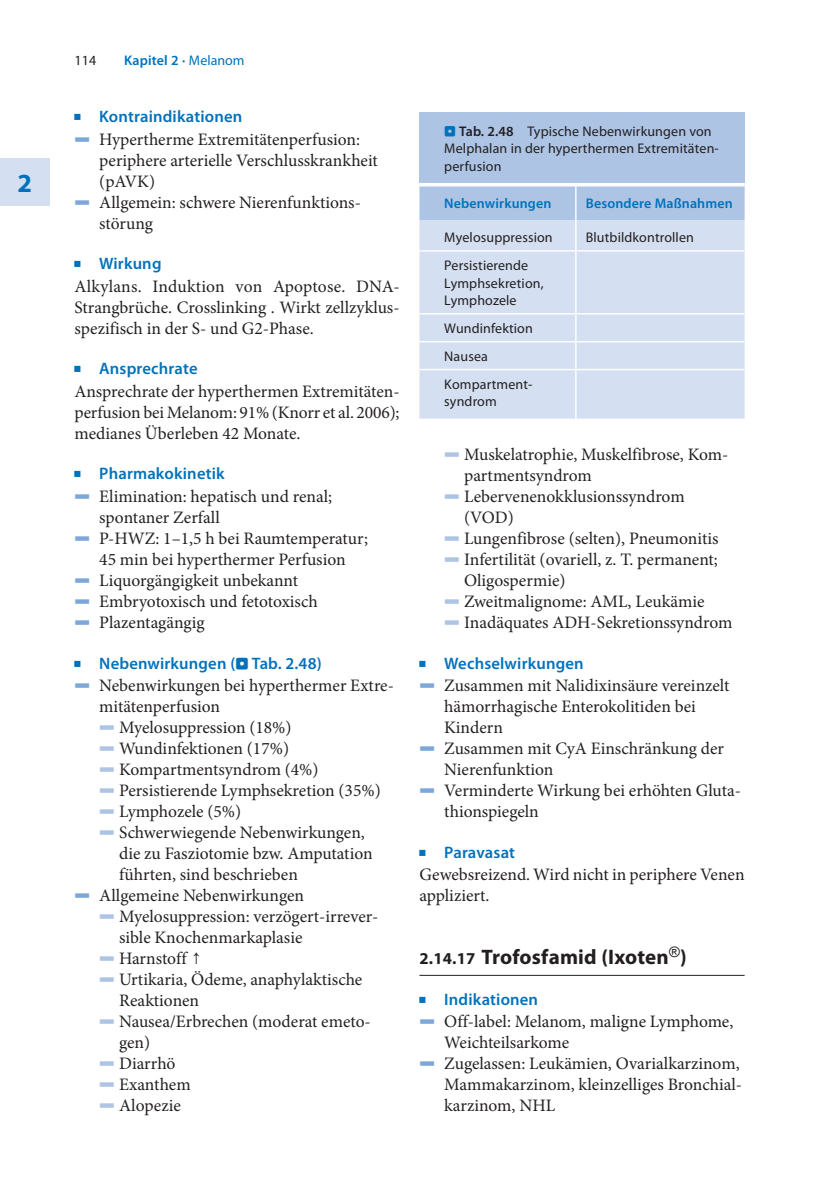
<style>
.page{position:relative;width:834px;height:1191px;background:#fff}
.page>*{position:absolute;margin:0;border:0;box-sizing:border-box;transform-origin:0 0}
.t1{font:26.25px "Myriad Pro Bold 4";color:#0072bc}
.t2{font:700 21px "Myriad Pro";letter-spacing:.01em;color:#231f20}
.t3{font:17.5px/21px "Minion Pro";color:#231f20;text-align:justify}
.t4{font:600 16.62px "Myriad Pro";letter-spacing:.01em;color:#0072bc}
.t5{font:14px/17.5px "Myriad Pro";letter-spacing:.01em;color:#231f20}
.t6{font:600 14px "Myriad Pro";letter-spacing:.01em;color:#0072bc}
.s1{font-weight:400}
.s2{font-family:"Blik Buttons";font-weight:400}
.s3{font-family:"Blik Buttons";color:#7ca7d8}
.s4{font-family:"Blik Buttons";font-weight:400;font-size:15.75px}
.s5{font-family:"Blik Buttons";color:#adc4e5}
.s6{font-family:"Arial Unicode MS2"}
.s7{font-family:"Blik Buttons";color:#0072bc}
.s8{font-weight:600}
.s9{font-size:16.62px}
</style>
<div class="page">
<div style="left:0;top:159px;width:50px;height:47px;background:#d4e0f1"></div>
<hr style="left:419px;top:975px;width:325px;height:1px;background:#231f20">
<div style="left:419px;top:113px;width:325px;height:70px;background:#adc4e5"></div>
<div style="left:419px;top:186px;width:325px;height:34px;background:#adc4e5"></div>
<div style="left:419px;top:220px;width:325px;height:199px;background:#d4e0f1"></div>
<hr style="left:575px;top:186px;width:1px;height:34px;background:#fff">
<hr style="left:575px;top:220px;width:1px;height:30px;background:#fff">
<hr style="left:419px;top:250px;width:156px;height:2px;background:#fff">
<hr style="left:575px;top:250px;width:169px;height:2px;background:#fff">
<hr style="left:575px;top:252px;width:1px;height:61px;background:#fff">
<hr style="left:419px;top:313px;width:156px;height:1px;background:#fff">
<hr style="left:575px;top:313px;width:169px;height:1px;background:#fff">
<hr style="left:419px;top:341px;width:156px;height:1px;background:#fff">
<hr style="left:575px;top:341px;width:169px;height:1px;background:#fff">
<svg style="left:575px;top:314px;width:1px;height:55px"></svg>
<hr style="left:419px;top:369px;width:156px;height:1px;background:#fff">
<hr style="left:575px;top:369px;width:169px;height:1px;background:#fff">
<hr style="left:575px;top:370px;width:1px;height:49px;background:#fff">
<h1 class="t1" style="left:18px;top:166px;width:16px">2</h1>
<p class="t5" style="left:74px;top:51px;width:23px">114</p>
<p class="t6" style="left:124px;top:51px;width:122px">Kapitel 2 · <span class="s1">Melanom</span></p>
<p class="t4" style="left:74px;top:106px;width:169px"><span class="s2">j</span>Kontraindikationen</p>
<p class="t3" style="left:74px;top:129px;width:287px"><span class="s3">5</span> Hypertherme Extremitätenperfusion:</p>
<p class="t3" style="left:99px;top:150px;width:280px">periphere arterielle Verschlusskrankheit</p>
<p class="t3" style="left:99px;top:171px;width:57px">(pAVK)</p>
<p class="t3" style="left:74px;top:192px;width:286px"><span class="s3">5</span> Allgemein: schwere Nierenfunktions-</p>
<p class="t3" style="left:99px;top:213px;width:55px">störung</p>
<p class="t4" style="left:74px;top:253px;width:89px"><span class="s2">j</span>Wirkung</p>
<p class="t3" style="left:74px;top:276px;width:326px">Alkylans. Induktion von Apoptose. DNA-Strangbrüche. Crosslinking . Wirkt zellzyklus&shy;spezifisch in der S- und G2-Phase.</p>
<p class="t4" style="left:74px;top:358px;width:125px"><span class="s2">j</span>Ansprechrate</p>
<p class="t3" style="left:74px;top:381px;width:326px">Ansprechrate der hyperthermen Extremitäten&shy;perfusion bei Melanom: 91% (Knorr et al. 2006); medianes Überleben 42 Monate.</p>
<p class="t4" style="left:74px;top:463px;width:152px"><span class="s2">j</span>Pharmakokinetik</p>
<p class="t3" style="left:74px;top:486px;width:259px"><span class="s3">5</span> Elimination: hepatisch und renal;</p>
<p class="t3" style="left:99px;top:507px;width:122px">spontaner Zerfall</p>
<p class="t3" style="left:74px;top:528px;width:295px"><span class="s3">5</span> P-HWZ: 1–1,5 h bei Raumtemperatur;</p>
<p class="t3" style="left:99px;top:549px;width:248px">45 min bei hyperthermer Perfusion</p>
<p class="t3" style="left:74px;top:570px;width:225px"><span class="s3">5</span> Liquorgängigkeit unbekannt</p>
<p class="t3" style="left:74px;top:591px;width:245px"><span class="s3">5</span> Embryotoxisch und fetotoxisch</p>
<p class="t3" style="left:74px;top:612px;width:132px"><span class="s3">5</span> Plazentagängig</p>
<p class="t4" style="left:74px;top:652px;width:249px"><span class="s2">j</span>Nebenwirkungen (<span class="s4">.</span> Tab. 2.48)</p>
<p class="t3" style="left:99px;top:675px;width:296px;text-align:left;text-indent:-25px"><span class="s3">5</span> Nebenwirkungen bei hyperthermer Extre&shy;mitätenperfusion<br><span class="s5">5</span> Myelosuppression (18%)<br><span class="s5">5</span> Wundinfektionen (17%)<br><span class="s5">5</span> Kompartmentsyndrom (4%)<br><span class="s5">5</span> Persistierende Lymphsekretion (35%)<br><span class="s5">5</span> Lymphozele (5%)<br><span class="s5">5</span> Schwerwiegende Nebenwirkungen,</p>
<p class="t3" style="left:119px;top:843px;width:255px">die zu Fasziotomie bzw. Amputation</p>
<p class="t3" style="left:119px;top:864px;width:180px">führten, sind beschrieben</p>
<p class="t3" style="left:74px;top:885px;width:231px"><span class="s3">5</span> Allgemeine Nebenwirkungen</p>
<p class="t3" style="left:99px;top:906px;width:278px"><span class="s5">5</span> Myelosuppression: verzögert-irrever-</p>
<p class="t3" style="left:119px;top:927px;width:185px">sible Knochenmarkaplasie</p>
<p class="t3" style="left:99px;top:948px;width:105px"><span class="s5">5</span> Harnstoff <span class="s6">↑</span></p>
<p class="t3" style="left:99px;top:969px;width:264px"><span class="s5">5</span> Urtikaria, Ödeme, anaphylaktische</p>
<p class="t3" style="left:119px;top:990px;width:82px">Reaktionen</p>
<p class="t3" style="left:99px;top:1011px;width:273px"><span class="s5">5</span> Nausea/Erbrechen (moderat emeto-</p>
<p class="t3" style="left:119px;top:1032px;width:33px">gen)</p>
<p class="t3" style="left:99px;top:1053px;width:78px"><span class="s5">5</span> Diarrhö</p>
<p class="t3" style="left:99px;top:1074px;width:93px"><span class="s5">5</span> Exanthem</p>
<p class="t3" style="left:99px;top:1095px;width:83px"><span class="s5">5</span> Alopezie</p>
<p class="t5" style="left:444px;top:122px;width:276px"><span class="s7">.</span> <span class="s8">Tab. 2.48</span> Typische Nebenwirkungen von<br>Melphalan in der hyperthermen Extremitäten&shy;perfusion</p>
<p class="t6" style="left:444px;top:194px;width:109px">Nebenwirkungen</p>
<p class="t6" style="left:585px;top:194px;width:148px">Besondere Maßnahmen</p>
<p class="t5" style="left:444px;top:229px;width:110px">Myelosuppression</p>
<p class="t5" style="left:585px;top:229px;width:110px">Blutbildkontrollen</p>
<p class="t5" style="left:444px;top:256px;width:101px">Persistierende<br>Lymphsekretion,<br>Lymphozele</p>
<p class="t5" style="left:444px;top:314px;width:90px;line-height:27.8px">Wundinfektion<br>Nausea<br>Kompartment-</p>
<p class="t5" style="left:444px;top:392px;width:54px">syndrom</p>
<p class="t3" style="left:444px;top:444px;width:285px"><span class="s5">5</span> Muskelatrophie, Muskelfibrose, Kom-</p>
<p class="t3" style="left:464px;top:465px;width:129px">partmentsyndrom</p>
<p class="t3" style="left:444px;top:486px;width:242px"><span class="s5">5</span> Lebervenenokklusionssyndrom</p>
<p class="t3" style="left:464px;top:507px;width:51px">(VOD)</p>
<p class="t3" style="left:444px;top:528px;width:276px"><span class="s5">5</span> Lungenfibrose (selten), Pneumonitis</p>
<p class="t3" style="left:444px;top:549px;width:275px"><span class="s5">5</span> Infertilität (ovariell, z. T. permanent;</p>
<p class="t3" style="left:464px;top:570px;width:103px">Oligospermie)</p>
<p class="t3" style="left:444px;top:591px;width:262px"><span class="s5">5</span> Zweitmalignome: AML, Leukämie</p>
<p class="t3" style="left:444px;top:612px;width:289px"><span class="s5">5</span> Inadäquates ADH-Sekretionssyndrom</p>
<p class="t4" style="left:419px;top:652px;width:166px"><span class="s2">j</span>Wechselwirkungen</p>
<p class="t3" style="left:419px;top:675px;width:311px"><span class="s3">5</span> Zusammen mit Nalidixinsäure vereinzelt</p>
<p class="t3" style="left:444px;top:696px;width:253px">hämorrhagische Enterokolitiden bei</p>
<p class="t3" style="left:444px;top:717px;width:60px">Kindern</p>
<p class="t3" style="left:419px;top:738px;width:306px"><span class="s3">5</span> Zusammen mit CyA Einschränkung der</p>
<p class="t3" style="left:444px;top:759px;width:111px">Nierenfunktion</p>
<p class="t3" style="left:419px;top:780px;width:323px"><span class="s3">5</span> Verminderte Wirkung bei erhöhten Gluta-</p>
<p class="t3" style="left:444px;top:801px;width:96px">thionspiegeln</p>
<p class="t4" style="left:419px;top:841px;width:97px"><span class="s2">j</span>Paravasat</p>
<p class="t3" style="left:419px;top:864px;width:326px">Gewebsreizend. Wird nicht in periphere Venen appliziert.</p>
<p class="t2" style="left:419px;top:943px;width:268px"><span class="s9">2.14.17</span> Trofosfamid (Ixoten<sup>®</sup>)</p>
<p class="t4" style="left:419px;top:988px;width:120px"><span class="s2">j</span>Indikationen</p>
<p class="t3" style="left:419px;top:1011px;width:315px"><span class="s3">5</span> Off-label: Melanom, maligne Lymphome,</p>
<p class="t3" style="left:444px;top:1032px;width:126px">Weichteilsarkome</p>
<p class="t3" style="left:419px;top:1053px;width:321px"><span class="s3">5</span> Zugelassen: Leukämien, Ovarialkarzinom,</p>
<p class="t3" style="left:444px;top:1074px;width:299px">Mammakarzinom, kleinzelliges Bronchial-</p>
<p class="t3" style="left:444px;top:1095px;width:112px">karzinom, NHL</p>
</div>
